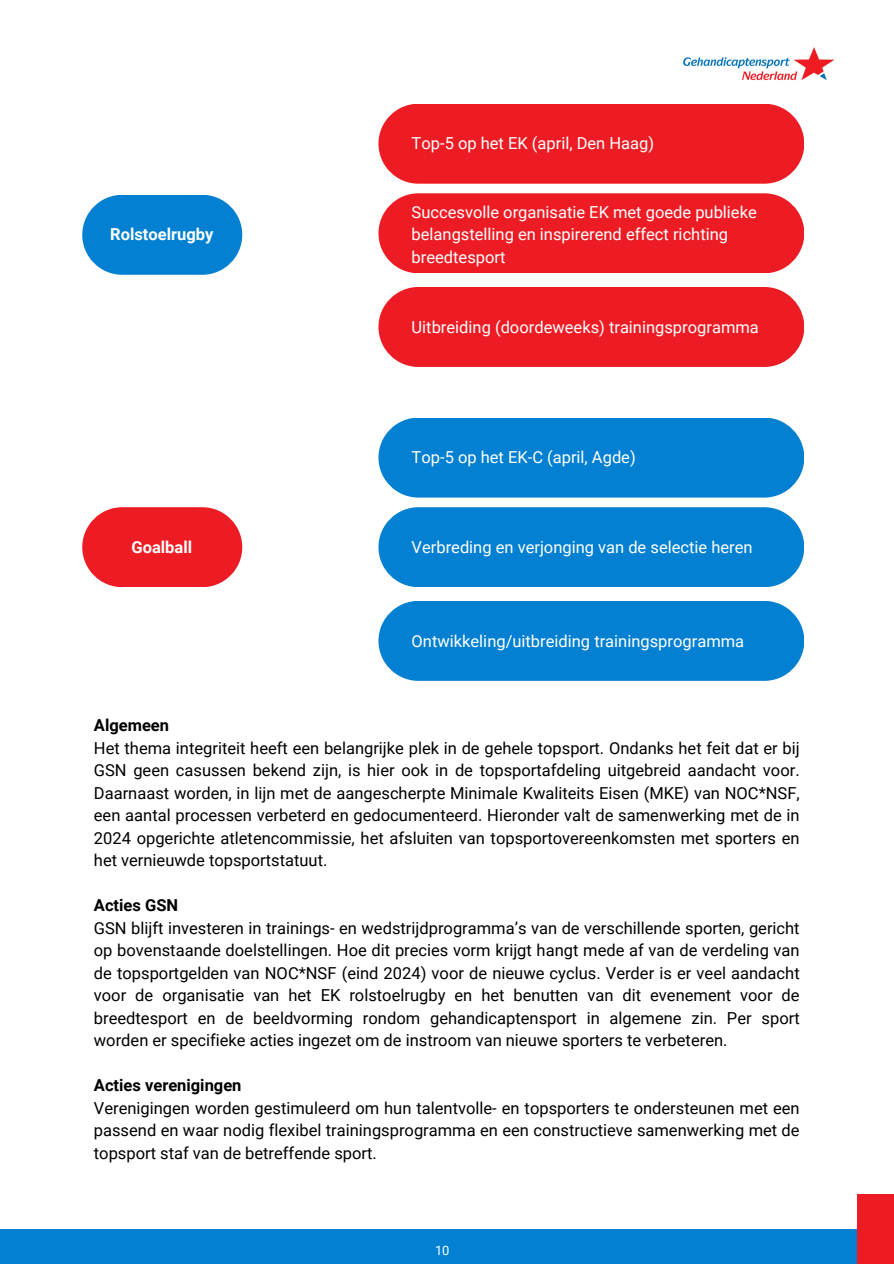
<style>
.page{position:relative;width:894px;height:1264px;background:#fff}
.page>*{position:absolute;margin:0;border:0;box-sizing:border-box;transform-origin:0 0}
.t1{font:16.5px/22.5px "Roboto";color:#000;text-align:justify}
.t2{font:16.5px/22.5px "Roboto";color:#fff}
.t3{font:700 16.5px "Roboto";color:#000}
.t4{font:700 16.5px "Roboto";color:#fff}
.t5{font:12.9px "Roboto";color:#fff}
</style>
<div class="page">
<div style="left:378px;top:104px;width:426px;height:80px;background:#ed1c24;border-radius:40px"></div>
<div style="left:378px;top:193px;width:426px;height:80px;background:#ed1c24;border-radius:40px"></div>
<div style="left:378px;top:287px;width:426px;height:80px;background:#ed1c24;border-radius:40px"></div>
<div style="left:82px;top:195px;width:160px;height:80px;background:#0380d1;border-radius:40px"></div>
<div style="left:378px;top:417px;width:426px;height:80px;background:#0380d1;border-radius:40px"></div>
<div style="left:378px;top:507px;width:426px;height:80px;background:#0380d1;border-radius:40px"></div>
<div style="left:378px;top:601px;width:426px;height:80px;background:#0380d1;border-radius:40px"></div>
<div style="left:82px;top:507px;width:160px;height:80px;background:#ed1c24;border-radius:40px"></div>
<div style="left:0;top:1229px;width:893px;height:34px;background:#0380d1"></div>
<div style="left:856px;top:1194px;width:37px;height:69px;background:#ed1c24"></div>
<img style="left:683px;top:47px;width:152px;height:34px">
<p class="t4" style="left:110px;top:225px;width:105px">Rolstoelrugby</p>
<p class="t4" style="left:131px;top:537px;width:62px">Goalball</p>
<p class="t2" style="left:411px;top:132px;width:244px">Top-5 op het EK (april, Den Haag)</p>
<h1 class="t2" style="left:411px;top:201px;width:346px">Succesvolle organisatie EK met goede publieke belangstelling en inspirerend effect richting breedtesport</h1>
<p class="t2" style="left:411px;top:316px;width:349px">Uitbreiding (doordeweeks) trainingsprogramma</p>
<p class="t2" style="left:411px;top:446px;width:225px">Top-5 op het EK-C (april, Agde)</p>
<h1 class="t2" style="left:411px;top:536px;width:342px">Verbreding en verjonging van de selectie heren</h1>
<p class="t2" style="left:411px;top:629px;width:334px">Ontwikkeling/uitbreiding trainingsprogramma</p>
<p class="t3" style="left:94px;top:716px;width:77px">Algemeen</p>
<p class="t1" style="left:94px;top:736px;width:707px">Het thema integriteit heeft een belangrijke plek in de gehele topsport. Ondanks het feit dat er bij GSN geen casussen bekend zijn, is hier ook in de topsportafdeling uitgebreid aandacht voor.<br>Daarnaast worden, in lijn met de aangescherpte Minimale Kwaliteits Eisen (MKE) van NOC*NSF, een aantal processen verbeterd en gedocumenteerd. Hieronder valt de samenwerking met de in 2024 opgerichte atletencommissie, het afsluiten van topsportovereenkomsten met sporters en het vernieuwde topsportstatuut.</p>
<p class="t3" style="left:94px;top:896px;width:86px">Acties GSN</p>
<p class="t1" style="left:94px;top:916px;width:707px">GSN blijft investeren in trainings- en wedstrijdprogramma’s van de verschillende sporten, gericht op bovenstaande doelstellingen. Hoe dit precies vorm krijgt hangt mede af van de verdeling van de topsportgelden van NOC*NSF (eind 2024) voor de nieuwe cyclus. Verder is er veel aandacht voor de organisatie van het EK rolstoelrugby en het benutten van dit evenement voor de breedtesport en de beeldvorming rondom gehandicaptensport in algemene zin. Per sport worden er specifieke acties ingezet om de instroom van nieuwe sporters te verbeteren.</p>
<p class="t3" style="left:94px;top:1076px;width:149px">Acties verenigingen</p>
<p class="t1" style="left:94px;top:1096px;width:707px">Verenigingen worden gestimuleerd om hun talentvolle- en topsporters te ondersteunen met een passend en waar nodig flexibel trainingsprogramma en een constructieve samenwerking met de topsport staf van de betreffende sport.</p>
<p class="t5" style="left:435px;top:1242px;width:16px">10</p>
</div>
